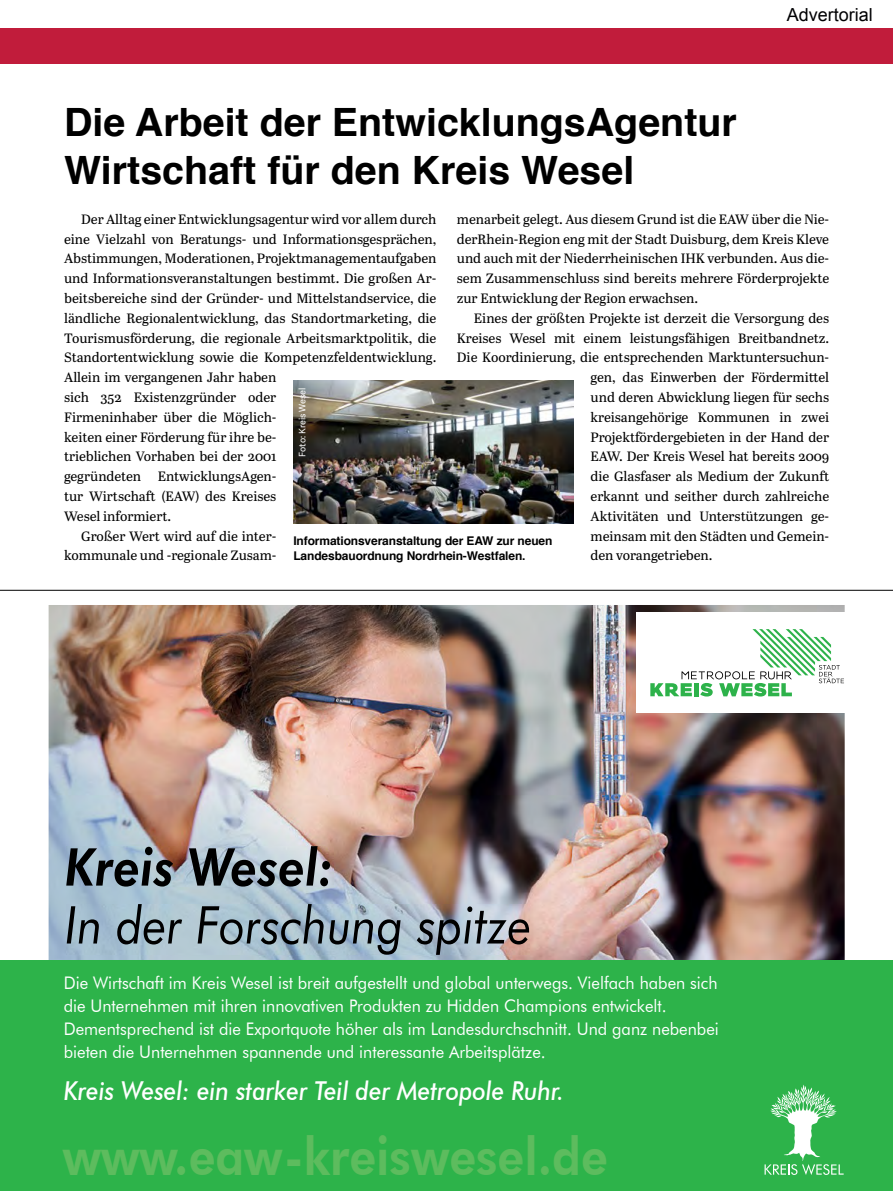
<style>
.page{position:relative;width:893px;height:1191px;background:#fff}
.page>*{position:absolute;margin:0;border:0;box-sizing:border-box;transform-origin:0 0}
.t1{font:800 52.05px "Futura BT";color:#5dbc5e;scale:.9 1}
.t2{font:700 39px/48px "Helvetica";color:#000}
.t3{font:italic 500 26.1px "Futura BT";color:#fff;scale:.9 1}
.t4{font:18px "Arial";color:#000003}
.t5{font:17.4px/23.1px "Futura BT";color:#fff;scale:.95 1}
.t6{font:13.5px/19.8px "Abril Text";letter-spacing:-.005em;color:#000;text-align:justify}
.t7{font:700 12px/15px "Helvetica";letter-spacing:-.01em;color:#000}
.t8{font:9px "Adelle Sans";color:#fff}
</style>
<div class="page">
<div style="left:0;top:29px;width:893px;height:35px;background:#c11c3b"></div>
<hr style="left:0;top:590px;width:893px;height:1px;background:#000">
<img style="left:293px;top:380px;width:281px;height:143px">
<img style="left:49px;top:605px;width:796px;height:355px">
<div style="left:0;top:960px;width:893px;height:231px;background:#2db34a"></div>
<img style="left:66px;top:846px;width:267px;height:40px">
<img style="left:67px;top:904px;width:462px;height:51px">
<div style="left:636px;top:612px;width:222px;height:101px;background:#fff"></div>
<svg style="left:650px;top:629px;width:194px;height:67px"></svg>
<svg style="left:765px;top:1084px;width:79px;height:91px"></svg>
<h2 class="t2" style="left:64px;top:98px;width:674px">Die Arbeit der EntwicklungsAgentur<br>Wirtschaft für den Kreis Wesel</h2>
<h3 class="t4" style="left:787px;top:3px;width:88px">Advertorial</h3>
<p class="t6" style="left:81px;top:208px;width:357px">Der Alltag einer Entwicklungsagentur wird vor allem durch</p>
<p class="t6" style="left:64px;top:228px;width:374px">eine Vielzahl von Beratungs- und Informationsgesprächen,</p>
<p class="t6" style="left:64px;top:248px;width:374px">Abstimmungen, Moderationen, Projektmanagementaufgaben</p>
<p class="t6" style="left:64px;top:268px;width:374px">und Informationsveranstaltungen bestimmt. Die großen Ar-</p>
<p class="t6" style="left:64px;top:288px;width:374px">beitsbereiche sind der Gründer- und Mittelstandservice, die</p>
<p class="t6" style="left:64px;top:307px;width:374px">ländliche Regionalentwicklung, das Standortmarketing, die</p>
<p class="t6" style="left:64px;top:327px;width:374px">Tourismusförderung, die regionale Arbeitsmarktpolitik, die</p>
<p class="t6" style="left:64px;top:347px;width:374px">Standortentwicklung sowie die Kompetenzfeldentwicklung.</p>
<p class="t6" style="left:64px;top:367px;width:214px">Allein im vergangenen Jahr haben</p>
<p class="t6" style="left:64px;top:387px;width:214px">sich 352 Existenzgründer oder</p>
<p class="t6" style="left:64px;top:406px;width:214px">Firmeninhaber über die Möglich-</p>
<p class="t6" style="left:64px;top:426px;width:214px">keiten einer Förderung für ihre be-</p>
<p class="t6" style="left:64px;top:446px;width:214px">trieblichen Vorhaben bei der 2001</p>
<p class="t6" style="left:64px;top:466px;width:214px">gegründeten EntwicklungsAgen-</p>
<p class="t6" style="left:64px;top:486px;width:214px">tur Wirtschaft (EAW) des Kreises</p>
<p class="t6" style="left:64px;top:505px;width:109px">Wesel informiert.</p>
<p class="t6" style="left:81px;top:525px;width:197px">Großer Wert wird auf die inter-</p>
<p class="t6" style="left:64px;top:545px;width:214px">kommunale und -regionale Zusam-</p>
<p class="t6" style="left:457px;top:208px;width:374px">menarbeit gelegt. Aus diesem Grund ist die EAW über die Nie&shy;derRhein-Region eng mit der Stadt Duisburg, dem Kreis Kleve und auch mit der Niederrheinischen IHK verbunden. Aus die&shy;sem Zusammenschluss sind bereits mehrere Förderprojekte zur Entwicklung der Region erwachsen.</p>
<p class="t6" style="left:474px;top:307px;width:357px">Eines der größten Projekte ist derzeit die Versorgung des</p>
<p class="t6" style="left:457px;top:327px;width:374px">Kreises Wesel mit einem leistungsfähigen Breitbandnetz.</p>
<p class="t6" style="left:457px;top:347px;width:374px">Die Koordinierung, die entsprechenden Marktuntersuchun-</p>
<p class="t6" style="left:591px;top:367px;width:240px">gen, das Einwerben der Fördermittel</p>
<p class="t6" style="left:591px;top:387px;width:240px">und deren Abwicklung liegen für sechs</p>
<p class="t6" style="left:591px;top:406px;width:240px">kreisangehörige Kommunen in zwei</p>
<p class="t6" style="left:591px;top:426px;width:240px">Projektfördergebieten in der Hand der</p>
<p class="t6" style="left:591px;top:446px;width:240px">EAW. Der Kreis Wesel hat bereits 2009</p>
<p class="t6" style="left:591px;top:466px;width:240px">die Glasfaser als Medium der Zukunft</p>
<p class="t6" style="left:591px;top:486px;width:240px">erkannt und seither durch zahlreiche</p>
<p class="t6" style="left:591px;top:505px;width:240px">Aktivitäten und Unterstützungen ge-</p>
<p class="t6" style="left:591px;top:525px;width:240px">meinsam mit den Städten und Gemein-</p>
<p class="t6" style="left:591px;top:545px;width:124px">den vorangetrieben.</p>
<p class="t8" style="left:296px;top:456px;width:71px;rotate:-90deg">Foto: Kreis Wesel</p>
<p class="t7" style="left:293px;top:534px;width:261px">Informationsveranstaltung der EAW zur neuen<br>Landesbauordnung Nordrhein-Westfalen.</p>
<p class="t5" style="left:64px;top:970px;width:691px">Die Wirtschaft im Kreis Wesel ist breit aufgestellt und global unterwegs. Vielfach haben sich die Unternehmen mit ihren innovativen Produkten zu Hidden Champions entwickelt.<br>Dementsprechend ist die Exportquote höher als im Landesdurchschnitt. Und ganz nebenbei bieten die Unternehmen spannende und interessante Arbeitsplätze.</p>
<h3 class="t3" style="left:64px;top:1074px;width:557px">Kreis Wesel: ein starker Teil der Metropole Ruhr.</h3>
<h1 class="t1" style="left:63px;top:1125px;width:607px">www.eaw-kreiswesel.de</h1>
</div>
